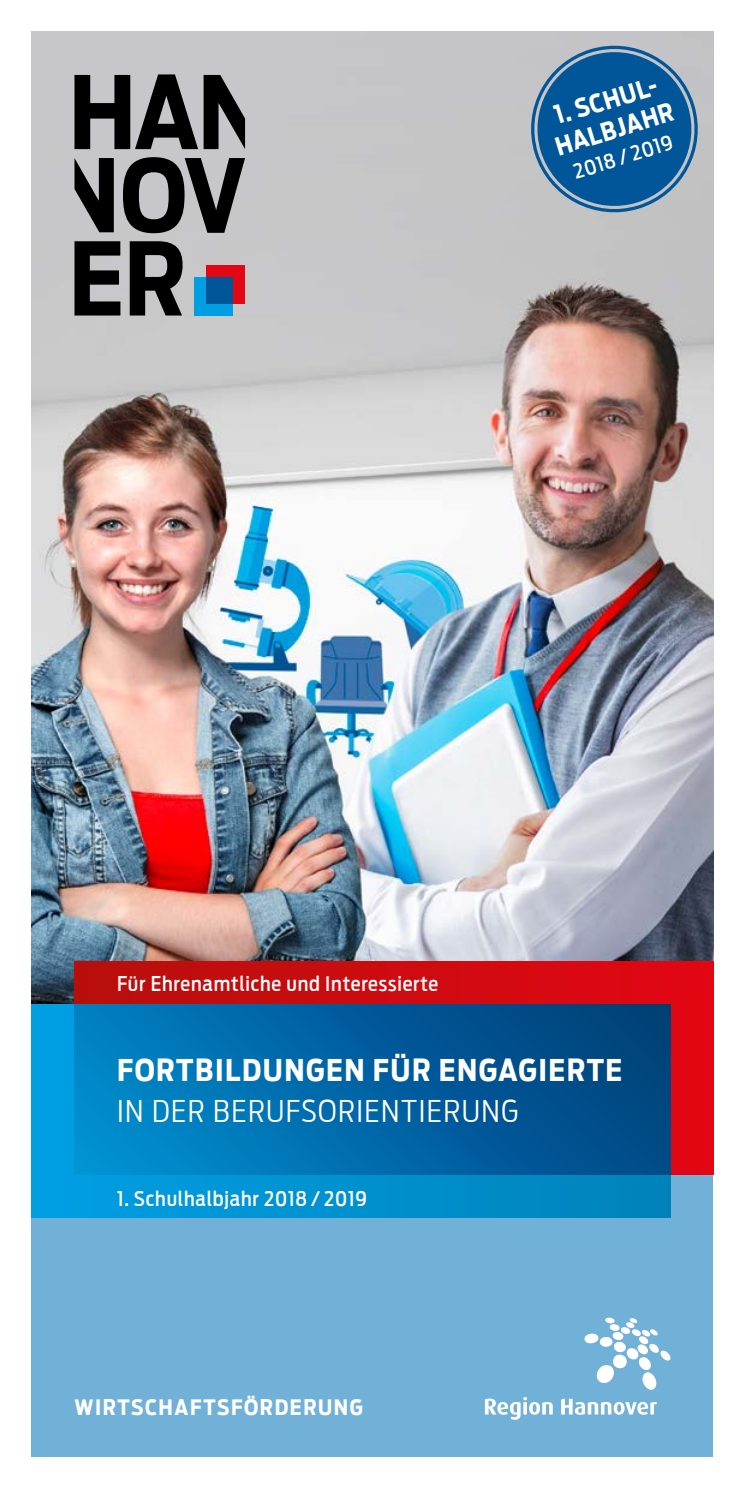
<style>
.page{position:relative;width:745px;height:1489px;background:#fff}
.page>*{position:absolute;margin:0;border:0;box-sizing:border-box;transform-origin:0 0}
.t1{font:700 30px "Antenna Cond";letter-spacing:.05em;color:#fff}
.t2{font:300 30px "Antenna Cond";letter-spacing:.05em;color:#fff}
.t3{font:700 25px/30px "Antenna Cond";color:#fff;text-align:center}
.t4{font:700 21.25px "Antenna Cond";letter-spacing:.075em;color:#fff}
.t5{font:500 20px "Antenna Cond";letter-spacing:.04em;color:#fff}
</style>
<div class="page">
<img style="left:32px;top:32px;width:680px;height:972px">
<div style="left:32px;top:1049px;width:680px;height:407px;background:#72b1d7"></div>
<div style="left:74px;top:961px;width:638px;height:213px;background:linear-gradient(to right,#b80f0b,#e10714)"></div>
<svg style="left:32px;top:1004px;width:638px;height:213px;background:#0092d2"></svg>
<div style="left:74px;top:1004px;width:596px;height:170px;background:linear-gradient(to right,#0088cb,#00407c)"></div>
<svg style="left:484px;top:1397px;width:68px;height:22px"></svg>
<svg style="left:561px;top:1398px;width:95px;height:16px"></svg>
<svg style="left:584px;top:1317px;width:86px;height:72px"></svg>
<div style="left:194px;top:277px;width:39px;height:38px;background:#009fe3"></div>
<div style="left:206px;top:265px;width:39px;height:38px;background:#e30613"></div>
<div style="left:206px;top:277px;width:27px;height:26px;background:#005698"></div>
<svg style="left:74px;top:241px;width:46px;height:74px;background:#3b3b3c"></svg>
<svg style="left:130px;top:241px;width:52px;height:74px;background:#3a3a3b"></svg>
<svg style="left:74px;top:158px;width:40px;height:74px;background:#4a494b"></svg>
<svg style="left:123px;top:157px;width:122px;height:76px;background:#5d5d5e"></svg>
<svg style="left:74px;top:74px;width:171px;height:75px;background:#5a595c"></svg>
<svg style="left:522px;top:38px;width:183px;height:182px;background:#4c80a9"></svg>
<p class="t3" style="left:542px;top:104px;width:124px;rotate:-17deg">1. SCHUL-<br>HALBJAHR</p>
<p class="t5" style="left:570px;top:161px;width:104px;rotate:-17deg">2018 / 2019</p>
<p class="t5" style="left:117px;top:972px;width:322px">Für Ehrenamtliche und Interessierte</p>
<h1 class="t1" style="left:117px;top:1051px;width:506px">FORTBILDUNGEN FÜR ENGAGIERTE</h1>
<h1 class="t2" style="left:117px;top:1094px;width:402px">IN DER BERUFSORIENTIERUNG</h1>
<p class="t5" style="left:117px;top:1186px;width:251px">1. Schulhalbjahr 2018 / 2019</p>
<p class="t4" style="left:74px;top:1393px;width:290px">WIRTSCHAFTSFÖRDERUNG</p>
</div>
